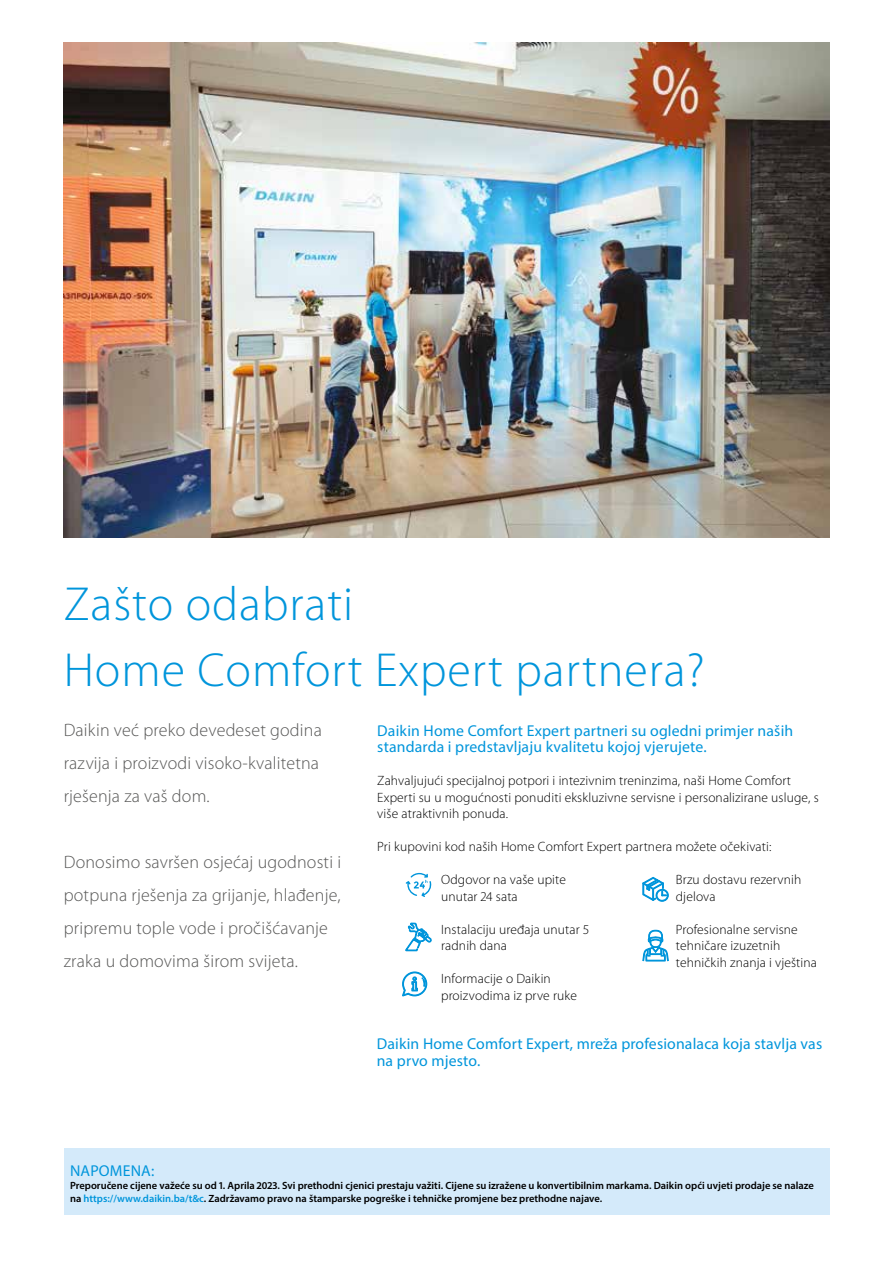
<style>
.page{position:relative;width:893px;height:1263px;background:#fff}
.page>*{position:absolute;margin:0;border:0;box-sizing:border-box;transform-origin:0 0}
.t1{font:300 48px/66px "Myriad Pro";letter-spacing:.02em;color:#0095db}
.t2{font:300 18px/33px "Myriad Pro";letter-spacing:.01em;color:#575756}
.t3{font:15.75px/16.5px "Myriad Pro";letter-spacing:.01em;color:#0095db}
.t4{font:300 13.5px/16.5px "Myriad Pro";letter-spacing:.01em;color:#000}
.t5{font:600 10.5px/12.6px "Myriad Pro";color:#000}
.s1{color:#0095db}
</style>
<div class="page">
<img style="left:64px;top:43px;width:766px;height:495px">
<svg style="left:406px;top:873px;width:26px;height:24px"></svg>
<svg style="left:405px;top:922px;width:27px;height:29px"></svg>
<svg style="left:402px;top:972px;width:25px;height:24px"></svg>
<svg style="left:642px;top:877px;width:27px;height:24px"></svg>
<svg style="left:642px;top:930px;width:27px;height:31px"></svg>
<div style="left:64px;top:1148px;width:766px;height:66px;background:#d4eafa"></div>
<h1 class="t1" style="left:64px;top:572px;width:643px">Zašto odabrati<br>Home Comfort Expert partnera?</h1>
<p class="t3" style="left:377px;top:722px;width:417px">Daikin Home Comfort Expert partneri su ogledni primjer naših standarda i predstavljaju kvalitetu kojoj vjerujete.</p>
<p class="t4" style="left:377px;top:772px;width:443px">Zahvaljujući specijalnoj potpori i intezivnim treninzima, naši Home Comfort<br>Experti su u mogućnosti ponuditi ekskluzivne servisne i personalizirane usluge, s više atraktivnih ponuda.</p>
<p class="t4" style="left:377px;top:838px;width:396px">Pri kupovini kod naših Home Comfort Expert partnera možete očekivati:</p>
<h2 class="t2" style="left:64px;top:713px;width:260px">Daikin već preko devedeset godina razvija i proizvodi visoko-kvalitetna rješenja za vaš dom.</h2>
<h2 class="t2" style="left:64px;top:845px;width:279px">Donosimo savršen osjećaj ugodnosti i potpuna rješenja za grijanje, hlađenje, pripremu tople vode i pročišćavanje zraka u domovima širom svijeta.</h2>
<p class="t4" style="left:441px;top:871px;width:126px">Odgovor na vaše upite unutar 24 sata</p>
<p class="t4" style="left:441px;top:921px;width:149px">Instalaciju uređaja unutar 5 radnih dana</p>
<p class="t4" style="left:441px;top:970px;width:137px">Informacije o Daikin proizvodima iz prve ruke</p>
<p class="t4" style="left:676px;top:871px;width:127px">Brzu dostavu rezervnih djelova</p>
<p class="t4" style="left:676px;top:921px;width:143px">Profesionalne servisne tehničare izuzetnih tehničkih znanja i vještina</p>
<p class="t3" style="left:377px;top:1035px;width:447px">Daikin Home Comfort Expert, mreža profesionalaca koja stavlja vas na prvo mjesto.</p>
<p class="t3" style="left:70px;top:1163px;width:86px">NAPOMENA:</p>
<p class="t5" style="left:70px;top:1179px;width:745px">Preporučene cijene važeće su od 1. Aprila 2023. Svi prethodni cjenici prestaju važiti. Cijene su izražene u konvertibilnim markama. Daikin opći uvjeti prodaje se nalaze na <span class="s1">https://www.daikin.ba/t&amp;c</span>. Zadržavamo pravo na štamparske pogreške i tehničke promjene bez prethodne najave.</p>
</div>
